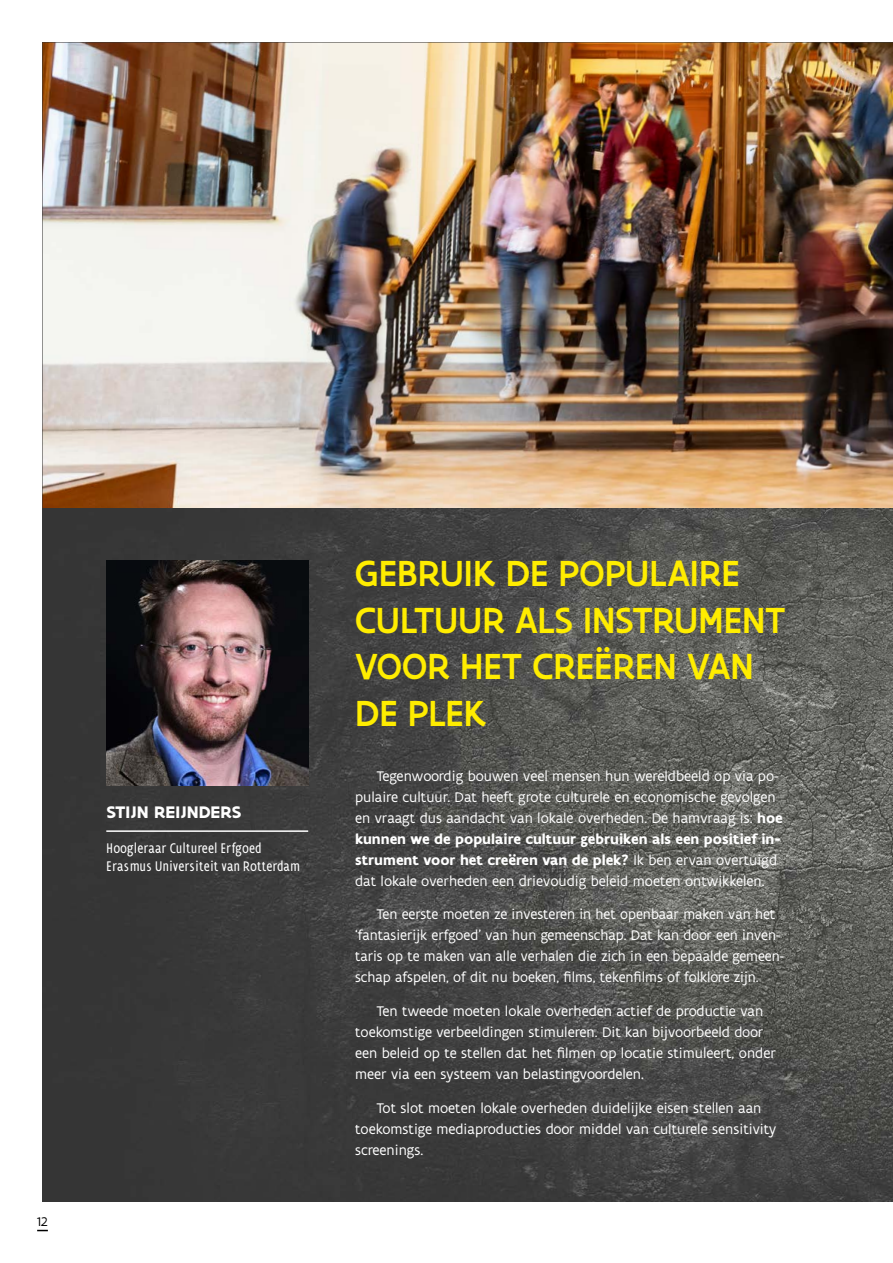
<style>
.page{position:relative;width:893px;height:1263px;background:#fff}
.page>*{position:absolute;margin:0;border:0;box-sizing:border-box;transform-origin:0 0}
.t1{font:500 39px/46.5px "Flanders Art Sans";letter-spacing:.005em;color:#ffed00;scale:.96 1}
.t2{font:700 18px "Flanders Art Sans";letter-spacing:.005em;color:#fff}
.t3{font:15px/21px "Flanders Art Sans";color:#fff}
.t4{font:condensed 15px/18px "Flanders Art Sans";color:#fff}
.t5{font:13.5px "Flanders Art Sans";color:#000}
.s1{font-weight:700}
</style>
<div class="page">
<img style="left:43px;top:43px;width:850px;height:465px">
<img style="left:43px;top:508px;width:850px;height:693px">
<img style="left:106px;top:560px;width:202px;height:226px">
<hr style="left:106px;top:830px;width:202px;height:2px;background:#fff">
<p class="t5" style="left:37px;top:1213px;width:12px">12</p>
<p class="t2" style="left:106px;top:801px;width:137px">STIJN REIJNDERS</p>
<p class="t4" style="left:106px;top:839px;width:195px">Hoogleraar Cultureel Erfgoed<br>Erasmus Universiteit van Rotterdam</p>
<h1 class="t1" style="left:355px;top:551px;width:450px">GEBRUIK DE POPULAIRE<br>CULTUUR ALS INSTRUMENT<br>VOOR HET CREËREN VAN<br>DE PLEK</h1>
<p class="t3" style="left:355px;top:765px;width:429px;text-indent:21px">Tegenwoordig bouwen veel mensen hun wereldbeeld op via po&shy;pulaire cultuur. Dat heeft grote culturele en economische gevolgen en vraagt dus aandacht van lokale overheden. De hamvraag is: <span class="s1">hoe kunnen we de populaire cultuur gebruiken als een positief in&shy;strument voor het creëren van de plek?</span> Ik ben ervan overtuigd dat lokale overheden een drievoudig beleid moeten ontwikkelen.</p>
<p class="t3" style="left:355px;top:904px;width:431px;text-indent:21px">Ten eerste moeten ze investeren in het openbaar maken van het ‘fantasierijk erfgoed’ van hun gemeenschap. Dat kan door een inven&shy;taris op te maken van alle verhalen die zich in een bepaalde gemeen&shy;schap afspelen, of dit nu boeken, films, tekenfilms of folklore zijn.</p>
<p class="t3" style="left:355px;top:1001px;width:422px;text-indent:21px">Ten tweede moeten lokale overheden actief de productie van toekomstige verbeeldingen stimuleren. Dit kan bijvoorbeeld door een beleid op te stellen dat het filmen op locatie stimuleert, onder meer via een systeem van belastingvoordelen.</p>
<p class="t3" style="left:355px;top:1098px;width:423px;text-indent:21px">Tot slot moeten lokale overheden duidelijke eisen stellen aan toekomstige mediaproducties door middel van culturele sensitivity screenings.</p>
</div>
